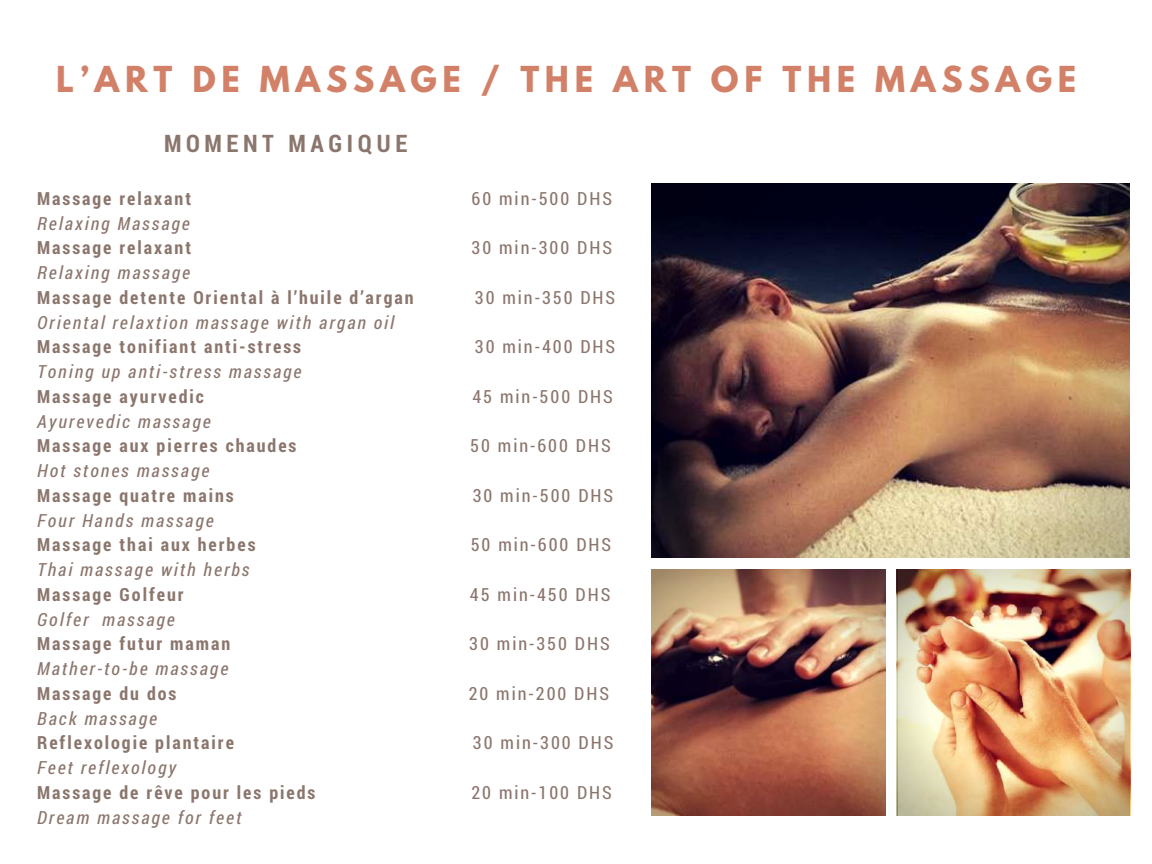
<style>
.page{position:relative;width:1152px;height:864px;background:#fff}
.page>*{position:absolute;margin:0;border:0;box-sizing:border-box;transform-origin:0 0}
.t1{font:700 31.65px "League Spartan";letter-spacing:.18em;color:#d28168}
.t2{font:700 24.15px "Roboto Condensed";letter-spacing:.19em;color:#8b766d}
.t3{font:700 18.15px "Roboto Condensed";letter-spacing:.11em;color:#8b766d}
.t4{font:italic 18.15px "Roboto Condensed";letter-spacing:.11em;color:#8b766d}
.t5{font:18.15px "Roboto Condensed";letter-spacing:.11em;color:#8b766d}
</style>
<div class="page">
<img style="left:651px;top:183px;width:478px;height:375px">
<img style="left:651px;top:569px;width:234px;height:247px">
<img style="left:897px;top:569px;width:232px;height:247px">
<h1 class="t1" style="left:56px;top:64px;width:1022px">L’ART DE MASSAGE / THE ART OF THE MASSAGE</h1>
<h2 class="t2" style="left:164px;top:127px;width:245px">MOMENT MAGIQUE</h2>
<p class="t3" style="left:37px;top:186px;width:156px">Massage relaxant</p>
<p class="t5" style="left:472px;top:186px;width:142px">60 min-500 DHS</p>
<p class="t4" style="left:37px;top:210px;width:154px">Relaxing Massage</p>
<p class="t3" style="left:37px;top:235px;width:156px">Massage relaxant</p>
<p class="t5" style="left:472px;top:235px;width:142px">30 min-300 DHS</p>
<p class="t4" style="left:37px;top:260px;width:155px">Relaxing massage</p>
<p class="t3" style="left:37px;top:285px;width:378px">Massage detente Oriental à l’huile d’argan</p>
<p class="t5" style="left:475px;top:285px;width:142px">30 min-350 DHS</p>
<p class="t4" style="left:37px;top:309px;width:359px">Oriental relaxtion massage with argan oil</p>
<p class="t3" style="left:37px;top:334px;width:265px">Massage tonifiant anti-stress</p>
<p class="t5" style="left:475px;top:334px;width:142px">30 min-400 DHS</p>
<p class="t4" style="left:37px;top:359px;width:266px">Toning up anti-stress massage</p>
<p class="t3" style="left:37px;top:384px;width:168px">Massage ayurvedic</p>
<p class="t5" style="left:472px;top:384px;width:142px">45 min-500 DHS</p>
<p class="t4" style="left:37px;top:408px;width:175px">Ayurevedic massage</p>
<p class="t3" style="left:37px;top:433px;width:261px">Massage aux pierres chaudes</p>
<p class="t5" style="left:470px;top:433px;width:142px">50 min-600 DHS</p>
<p class="t4" style="left:37px;top:458px;width:174px">Hot stones massage</p>
<p class="t3" style="left:37px;top:483px;width:198px">Massage quatre mains</p>
<p class="t5" style="left:473px;top:483px;width:142px">30 min-500 DHS</p>
<p class="t4" style="left:37px;top:507px;width:178px">Four Hands massage</p>
<p class="t3" style="left:37px;top:532px;width:220px">Massage thai aux herbes</p>
<p class="t5" style="left:471px;top:532px;width:142px">50 min-600 DHS</p>
<p class="t4" style="left:37px;top:557px;width:214px">Thai massage with herbs</p>
<p class="t3" style="left:37px;top:582px;width:148px">Massage Golfeur</p>
<p class="t5" style="left:470px;top:582px;width:142px">45 min-450 DHS</p>
<p class="t4" style="left:37px;top:606px;width:139px">Golfer massage</p>
<p class="t3" style="left:37px;top:631px;width:195px">Massage futur maman</p>
<p class="t5" style="left:469px;top:631px;width:142px">30 min-350 DHS</p>
<p class="t4" style="left:37px;top:656px;width:193px">Mather-to-be massage</p>
<p class="t3" style="left:37px;top:681px;width:141px">Massage du dos</p>
<p class="t5" style="left:469px;top:681px;width:142px">20 min-200 DHS</p>
<p class="t4" style="left:37px;top:705px;width:122px">Back massage</p>
<p class="t3" style="left:37px;top:730px;width:198px">Reflexologie plantaire</p>
<p class="t5" style="left:473px;top:730px;width:142px">30 min-300 DHS</p>
<p class="t4" style="left:37px;top:755px;width:141px">Feet reflexology</p>
<p class="t3" style="left:37px;top:780px;width:280px">Massage de rêve pour les pieds</p>
<p class="t5" style="left:471px;top:780px;width:142px">20 min-100 DHS</p>
<p class="t4" style="left:37px;top:804px;width:206px">Dream massage for feet</p>
</div>
